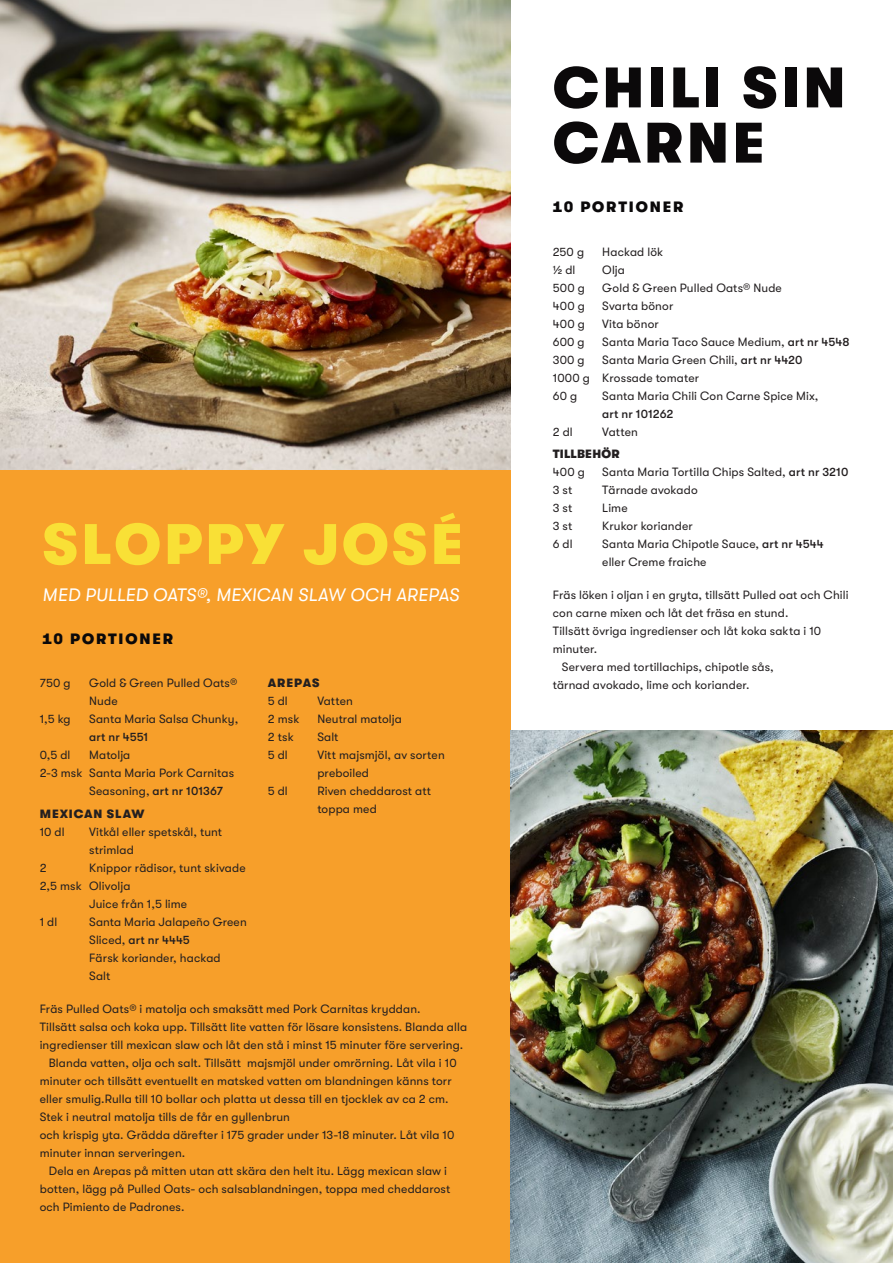
<style>
.page{position:relative;width:893px;height:1263px;background:#fff}
.page>*{position:absolute;margin:0;border:0;box-sizing:border-box;transform-origin:0 0}
.t1{font:900 57px "GT Walsheim Pro";letter-spacing:.06em;color:#0b090a}
.t2{font:900 57px "GT Walsheim Pro";letter-spacing:.065em;color:#f9e036}
.t3{font:italic 18px "GT Walsheim";letter-spacing:.005em;color:#fff}
.t4{font:900 15px "GT Walsheim Pro";letter-spacing:.125em;color:#0b090a}
.t5{font:12px/18px "GT Walsheim";letter-spacing:.01em;color:#231f20}
.t6{font:900 12px "GT Walsheim Pro";letter-spacing:.06em;color:#231f20}
.t7{font:900 12px "GT Walsheim Pro";letter-spacing:.02em;color:#231f20}
.s1{font-weight:500}
</style>
<div class="page">
<div style="left:0;top:470px;width:510px;height:793px;background:#f79f2a"></div>
<img style="left:0;top:0;width:510px;height:470px">
<img style="left:510px;top:730px;width:383px;height:533px">
<p class="t2" style="left:43px;top:513px;width:422px">SLOPPY JOSÉ</p>
<p class="t3" style="left:43px;top:585px;width:418px">MED PULLED OATS®, MEXICAN SLAW OCH AREPAS</p>
<p class="t4" style="left:43px;top:631px;width:132px">10 PORTIONER</p>
<p class="t5" style="left:40px;top:674px;width:32px">750 g</p>
<p class="t5" style="left:89px;top:674px;width:150px">Gold &amp; Green Pulled Oats®<br>Nude</p>
<p class="t5" style="left:40px;top:710px;width:32px">1,5 kg</p>
<p class="t5" style="left:89px;top:710px;width:151px">Santa Maria Salsa Chunky, <span class="s1">art nr 4551</span></p>
<p class="t5" style="left:40px;top:746px;width:32px">0,5 dl</p>
<p class="t5" style="left:89px;top:746px;width:43px">Matolja</p>
<p class="t5" style="left:89px;top:764px;width:146px;text-indent:-50px">2-3 msk Santa Maria Pork Carnitas<br>Seasoning, <span class="s1">art nr 101367</span></p>
<p class="t6" style="left:40px;top:807px;width:106px">MEXICAN SLAW</p>
<p class="t5" style="left:40px;top:823px;width:26px">10 dl</p>
<p class="t5" style="left:89px;top:823px;width:135px">Vitkål eller spetskål, tunt strimlad</p>
<p class="t5" style="left:40px;top:859px;width:8px">2</p>
<p class="t5" style="left:89px;top:859px;width:158px">Knippor rädisor, tunt skivade</p>
<p class="t5" style="left:40px;top:877px;width:92px">2,5 msk Olivolja</p>
<p class="t5" style="left:89px;top:895px;width:100px">Juice från 1,5 lime</p>
<p class="t5" style="left:40px;top:913px;width:19px">1 dl</p>
<p class="t5" style="left:89px;top:913px;width:159px">Santa Maria Jalapeño Green<br>Sliced, <span class="s1">art nr 4445</span></p>
<p class="t5" style="left:89px;top:949px;width:133px">Färsk koriander, hackad</p>
<p class="t5" style="left:89px;top:967px;width:23px">Salt</p>
<p class="t6" style="left:268px;top:677px;width:53px">AREPAS</p>
<p class="t5" style="left:268px;top:692px;width:21px">5 dl</p>
<p class="t5" style="left:317px;top:692px;width:37px">Vatten</p>
<p class="t5" style="left:268px;top:710px;width:33px">2 msk</p>
<p class="t5" style="left:317px;top:710px;width:86px">Neutral matolja</p>
<p class="t5" style="left:268px;top:728px;width:27px">2 tsk</p>
<p class="t5" style="left:317px;top:728px;width:23px">Salt</p>
<p class="t5" style="left:268px;top:746px;width:21px">5 dl</p>
<p class="t5" style="left:317px;top:746px;width:129px">Vitt majsmjöl, av sorten preboiled</p>
<p class="t5" style="left:268px;top:782px;width:21px">5 dl</p>
<p class="t5" style="left:317px;top:782px;width:115px">Riven cheddarost att toppa med</p>
<p class="t5" style="left:40px;top:1000px;width:429px">Fräs Pulled Oats® i matolja och smaksätt med Pork Carnitas kryddan.<br>Tillsätt salsa och koka upp. Tillsätt lite vatten för lösare konsistens. Blanda alla ingredienser till mexican slaw och låt den stå i minst 15 minuter före servering.</p>
<p class="t5" style="left:40px;top:1054px;width:418px;text-indent:9px">Blanda vatten, olja och salt. Tillsätt majsmjöl under omrörning. Låt vila i 10 minuter och tillsätt eventuellt en matsked vatten om blandningen känns torr eller smulig.Rulla till 10 bollar och platta ut dessa till en tjocklek av ca 2 cm.<br>Stek i neutral matolja tills de får en gyllenbrun<br>och krispig yta. Grädda därefter i 175 grader under 13-18 minuter. Låt vila 10 minuter innan serveringen.</p>
<p class="t5" style="left:40px;top:1162px;width:412px;text-indent:9px">Dela en Arepas på mitten utan att skära den helt itu. Lägg mexican slaw i botten, lägg på Pulled Oats- och salsablandningen, toppa med cheddarost och Pimiento de Padrones.</p>
<p class="t1" style="left:553px;top:56px;width:294px">CHILI SIN</p>
<p class="t1" style="left:553px;top:111px;width:213px">CARNE</p>
<p class="t4" style="left:553px;top:199px;width:132px">10 PORTIONER</p>
<p class="t5" style="left:553px;top:243px;width:33px">250 g</p>
<p class="t5" style="left:602px;top:243px;width:62px">Hackad lök</p>
<p class="t5" style="left:553px;top:261px;width:24px">½ dl</p>
<p class="t5" style="left:602px;top:261px;width:24px">Olja</p>
<p class="t5" style="left:553px;top:279px;width:34px">500 g</p>
<p class="t5" style="left:602px;top:279px;width:181px">Gold &amp; Green Pulled Oats® Nude</p>
<p class="t5" style="left:553px;top:297px;width:33px">400 g</p>
<p class="t5" style="left:602px;top:297px;width:73px">Svarta bönor</p>
<p class="t5" style="left:553px;top:315px;width:33px">400 g</p>
<p class="t5" style="left:602px;top:315px;width:58px">Vita bönor</p>
<p class="t5" style="left:553px;top:333px;width:33px">600 g</p>
<p class="t5" style="left:602px;top:333px;width:249px">Santa Maria Taco Sauce Medium, <span class="s1">art nr 4548</span></p>
<p class="t5" style="left:553px;top:351px;width:33px">300 g</p>
<p class="t5" style="left:602px;top:351px;width:202px">Santa Maria Green Chili, <span class="s1">art nr 4420</span></p>
<p class="t5" style="left:553px;top:369px;width:148px">1000 g Krossade tomater</p>
<p class="t5" style="left:553px;top:387px;width:26px">60 g</p>
<p class="t5" style="left:602px;top:387px;width:218px">Santa Maria Chili Con Carne Spice Mix, <span class="s1">art nr 101262</span></p>
<p class="t5" style="left:553px;top:423px;width:21px">2 dl</p>
<p class="t5" style="left:602px;top:423px;width:37px">Vatten</p>
<p class="t7" style="left:553px;top:447px;width:68px">TILLBEHÖR</p>
<p class="t5" style="left:553px;top:463px;width:33px">400 g</p>
<p class="t5" style="left:602px;top:463px;width:248px">Santa Maria Tortilla Chips Salted, <span class="s1">art nr 3210</span></p>
<p class="t5" style="left:553px;top:481px;width:21px">3 st</p>
<p class="t5" style="left:602px;top:481px;width:97px">Tärnade avokado</p>
<p class="t5" style="left:553px;top:499px;width:21px">3 st</p>
<p class="t5" style="left:602px;top:499px;width:27px">Lime</p>
<p class="t5" style="left:553px;top:517px;width:21px">3 st</p>
<p class="t5" style="left:602px;top:517px;width:92px">Krukor koriander</p>
<p class="t5" style="left:553px;top:535px;width:21px">6 dl</p>
<p class="t5" style="left:602px;top:535px;width:223px">Santa Maria Chipotle Sauce, <span class="s1">art nr 4544 </span>eller Creme fraiche</p>
<p class="t5" style="left:553px;top:586px;width:297px">Fräs löken i oljan i en gryta, tillsätt Pulled oat och Chili con carne mixen och låt det fräsa en stund.</p>
<p class="t5" style="left:553px;top:622px;width:270px">Tillsätt övriga ingredienser och låt koka sakta i 10 minuter.</p>
<p class="t5" style="left:553px;top:658px;width:222px;text-indent:9px">Servera med tortillachips, chipotle sås, tärnad avokado, lime och koriander.</p>
</div>
